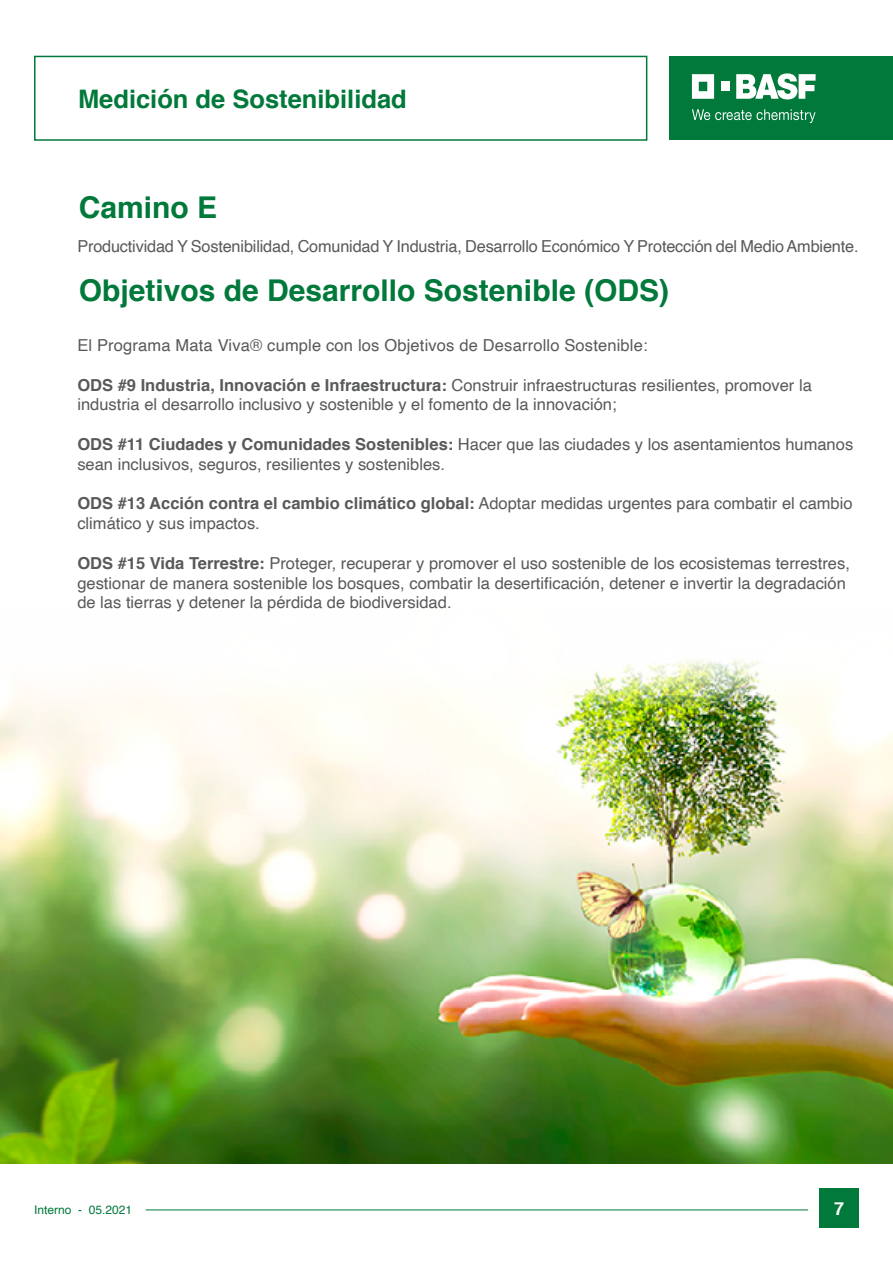
<style>
.page{position:relative;width:893px;height:1263px;background:#fff}
.page>*{position:absolute;margin:0;border:0;box-sizing:border-box;transform-origin:0 0}
.t1{font:700 30px "Helvetica";color:#00793a}
.t2{font:700 25.5px "Helvetica";color:#00793a}
.t3{font:700 18px "Helvetica";color:#fff}
.t4{font:16.5px/19.8px "Helvetica";color:#58595b}
.t5{font:12px "Helvetica";color:#00793a}
.s1{font-weight:700}
</style>
<div class="page">
<div style="left:669px;top:56px;width:224px;height:84px;background:#00793a"></div>
<svg style="left:692px;top:74px;width:22px;height:25px"></svg>
<div style="left:721px;top:82px;width:8px;height:9px;background:#fff"></div>
<svg style="left:736px;top:73px;width:80px;height:26px"></svg>
<svg style="left:692px;top:109px;width:124px;height:14px"></svg>
<div style="left:34px;top:56px;width:613px;height:85px;border:2px solid #00793a"></div>
<hr style="left:146px;top:1209px;width:662px;height:1px;background:#00793a">
<div style="left:819px;top:1188px;width:40px;height:40px;background:#00793a"></div>
<img style="left:0;top:659px;width:893px;height:504px">
<h2 class="t2" style="left:78px;top:78px;width:330px">Medición de Sostenibilidad</h2>
<h1 class="t1" style="left:79px;top:183px;width:140px">Camino E</h1>
<p class="t4" style="left:77px;top:237px;width:783px">Productividad Y Sostenibilidad, Comunidad Y Industria, Desarrollo Económico Y Protección del Medio Ambiente.</p>
<h1 class="t1" style="left:79px;top:266px;width:592px">Objetivos de Desarrollo Sostenible (ODS)</h1>
<p class="t4" style="left:77px;top:336px;width:572px">El Programa Mata Viva® cumple con los Objetivos de Desarrollo Sostenible:</p>
<p class="t4" style="left:77px;top:375px;width:736px"><span class="s1">ODS #9 Industria, Innovación e Infraestructura:</span> Construir infraestructuras resilientes, promover la industria el desarrollo inclusivo y sostenible y el fomento de la innovación;</p>
<p class="t4" style="left:77px;top:435px;width:777px"><span class="s1">ODS #11 Ciudades y Comunidades Sostenibles:</span> Hacer que las ciudades y los asentamientos humanos sean inclusivos, seguros, resilientes y sostenibles.</p>
<p class="t4" style="left:77px;top:494px;width:777px"><span class="s1">ODS #13 Acción contra el cambio climático global:</span> Adoptar medidas urgentes para combatir el cambio climático y sus impactos.</p>
<p class="t4" style="left:77px;top:554px;width:774px"><span class="s1">ODS #15 Vida Terrestre:</span> Proteger, recuperar y promover el uso sostenible de los ecosistemas terrestres, gestionar de manera sostenible los bosques, combatir la desertificación, detener e invertir la degradación de las tierras y detener la pérdida de biodiversidad.</p>
<p class="t5" style="left:34px;top:1200px;width:100px">Interno - 05.2021</p>
<p class="t3" style="left:834px;top:1194px;width:12px">7</p>
</div>
